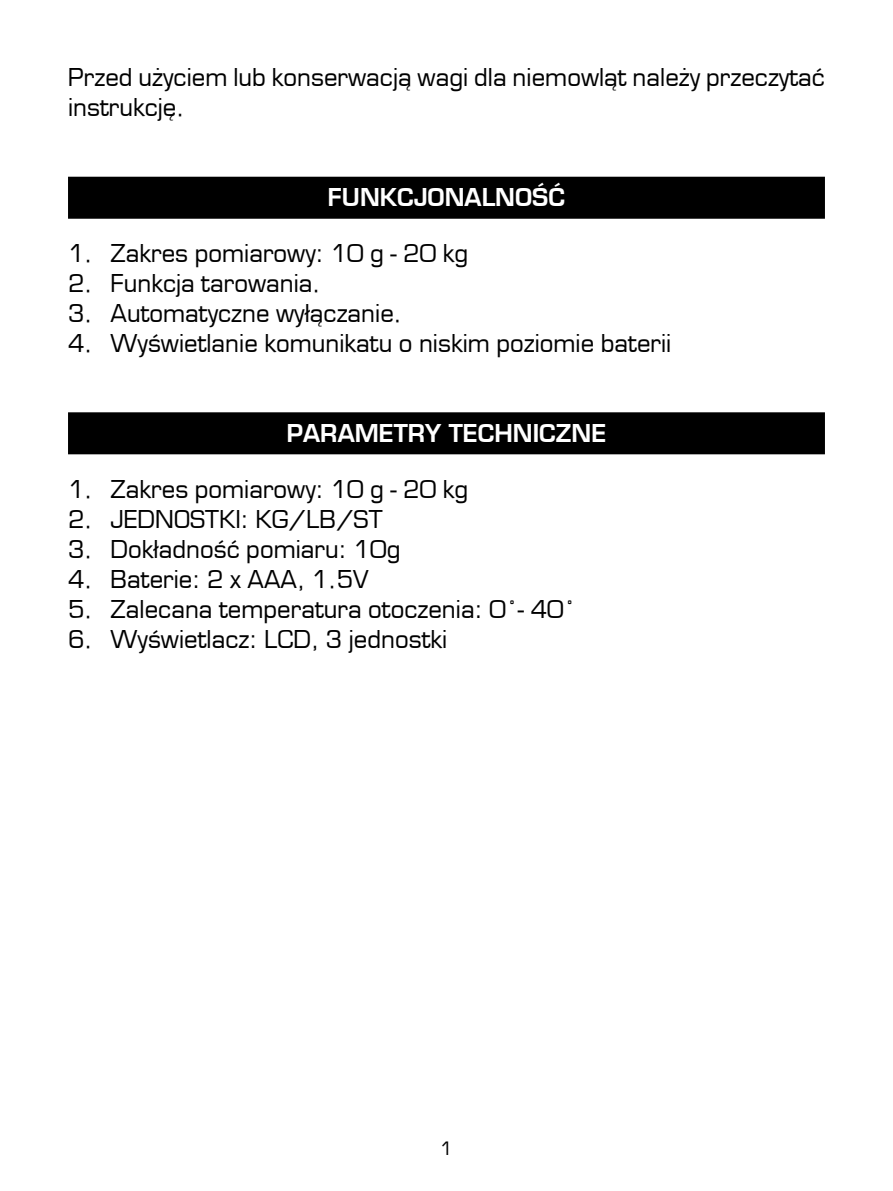
<style>
.page{position:relative;width:893px;height:1191px;background:#fff}
.page>*{position:absolute;margin:0;border:0;box-sizing:border-box;transform-origin:0 0}
.t1{font:24px/30px "Euromode";color:#000}
.t2{font:700 24px "Euromode";color:#fff}
.t3{font:18px "Euromode";color:#000}
</style>
<div class="page">
<div style="left:68px;top:177px;width:757px;height:42px;background:#000"></div>
<div style="left:68px;top:412px;width:757px;height:42px;background:#000"></div>
<p class="t1" style="left:68px;top:63px;width:758px">Przed użyciem lub konserwacją wagi dla niemowląt należy przeczytać instrukcję.</p>
<p class="t2" style="left:328px;top:183px;width:239px">FUNKCJONALNOŚĆ</p>
<p class="t1" style="left:68px;top:238px;width:402px">1. Zakres pomiarowy: 10 g - 20 kg</p>
<p class="t1" style="left:68px;top:268px;width:254px">2. Funkcja tarowania.</p>
<p class="t1" style="left:68px;top:298px;width:336px">3. Automatyczne wyłączanie.</p>
<p class="t1" style="left:68px;top:328px;width:605px">4. Wyświetlanie komunikatu o niskim poziomie baterii</p>
<p class="t2" style="left:287px;top:419px;width:321px">PARAMETRY TECHNICZNE</p>
<p class="t1" style="left:68px;top:474px;width:402px">1. Zakres pomiarowy: 10 g - 20 kg</p>
<p class="t1" style="left:68px;top:504px;width:316px">2. JEDNOSTKI: KG/LB/ST</p>
<p class="t1" style="left:68px;top:534px;width:334px">3. Dokładność pomiaru: 10g</p>
<p class="t1" style="left:68px;top:564px;width:302px">4. Baterie: 2 x AAA, 1.5V</p>
<p class="t1" style="left:68px;top:594px;width:509px">5. Zalecana temperatura otoczenia: 0°- 40°</p>
<p class="t1" style="left:68px;top:624px;width:381px">6. Wyświetlacz: LCD, 3 jednostki</p>
<p class="t3" style="left:440px;top:1138px;width:14px">1</p>
</div>
